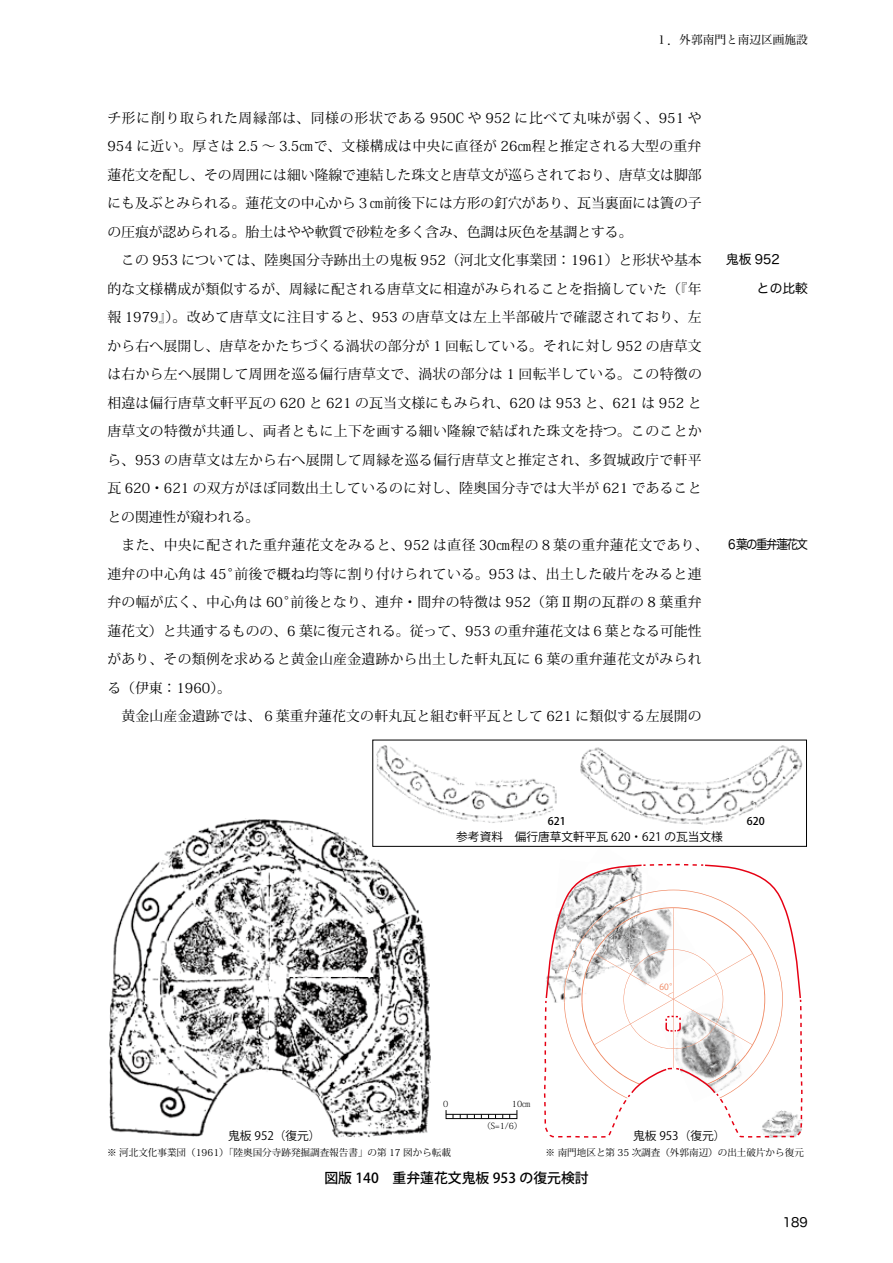
<style>
.page{position:relative;width:893px;height:1263px;background:#fff}
.page>*{position:absolute;margin:0;border:0;box-sizing:border-box;transform-origin:0 0}
.t1{font:13.8px/28.5px "Koz Min Pro";letter-spacing:.02em;color:#000}
.t2{font:13.8px "Koz Min Pro";color:#000}
.t3{font:13.8px "Koz Min Pro";letter-spacing:.04em;color:#000}
.t4{font:13.8px "Koz Min Pro";letter-spacing:.055em;color:#000}
.t5{font:500 13.8px "Koz Go Pro";color:#000}
.t6{font:12.75px "Hira Maru Pro W4";color:#000}
.t7{font:12.75px "Hira Maru Pro W4";letter-spacing:-.125em;color:#000;scale:.9 1}
.t8{font:11.7px "Koz Go Pro";color:#000}
.t9{font:11.7px "Hira Min Pro W3";color:#000}
.t10{font:500 10.65px "Koz Go Pro";color:#000}
.t11{font:9.6px "Koz Min Pro";color:#000}
.t12{font:300 8.55px "Koz Min Pro";color:#000}
.t13{font:8.55px "Koz Go Pro";color:#ef845d}
</style>
<div class="page">
<img style="left:109px;top:818px;width:322px;height:319px">
<svg style="left:543px;top:863px;width:260px;height:275px"></svg>
<img style="left:580px;top:745px;width:223px;height:80px">
<img style="left:376px;top:745px;width:181px;height:78px">
<img style="left:375px;top:818px;width:56px;height:5px">
<div style="left:372px;top:740px;width:435px;height:107px;border:1px solid #000"></div>
<hr style="left:446px;top:1114px;width:71px;height:1px;background:#000">
<div style="left:446px;top:1110px;width:71px;height:9px;border:1px solid #000"></div>
<p class="t9" style="left:656px;top:30px;width:154px">１．外郭南門と南辺区画施設</p>
<p class="t4" style="left:107px;top:108px;width:596px">チ形に削り取られた周縁部は、同様の形状である 950C や 952 に比べて丸味が弱く、951 や</p>
<p class="t1" style="left:107px;top:131px;width:596px">954 に近い。厚さは 2.5 ～ 3.5㎝で、文様構成は中央に直径が 26㎝程と推定される大型の重弁</p>
<p class="t2" style="left:107px;top:165px;width:596px">蓮花文を配し、その周囲には細い隆線で連結した珠文と唐草文が巡らされており、唐草文は脚部</p>
<p class="t2" style="left:107px;top:193px;width:596px">にも及ぶとみられる。蓮花文の中心から３㎝前後下には方形の釘穴があり、瓦当裏面には簀の子</p>
<p class="t2" style="left:107px;top:222px;width:527px">の圧痕が認められる。胎土はやや軟質で砂粒を多く含み、色調は灰色を基調とする。</p>
<p class="t1" style="left:107px;top:245px;width:596px">　この 953 については、陸奥国分寺跡出土の鬼板 952（河北文化事業団：1961）と形状や基本</p>
<p class="t1" style="left:107px;top:274px;width:596px">的な文様構成が類似するが、周縁に配される唐草文に相違がみられることを指摘していた（『年</p>
<p class="t3" style="left:107px;top:307px;width:596px">報 1979』）。改めて唐草文に注目すると、953 の唐草文は左上半部破片で確認されており、左</p>
<p class="t1" style="left:107px;top:331px;width:596px">から右へ展開し、唐草をかたちづくる渦状の部分が 1 回転している。それに対し 952 の唐草文</p>
<p class="t1" style="left:107px;top:359px;width:596px">は右から左へ展開して周囲を巡る偏行唐草文で、渦状の部分は 1 回転半している。この特徴の</p>
<p class="t1" style="left:107px;top:388px;width:596px">相違は偏行唐草文軒平瓦の 620 と 621 の瓦当文様にもみられ、620 は 953 と、621 は 952 と</p>
<p class="t1" style="left:107px;top:416px;width:596px">唐草文の特徴が共通し、両者ともに上下を画する細い隆線で結ばれた珠文を持つ。このことか</p>
<p class="t1" style="left:107px;top:445px;width:596px">ら、953 の唐草文は左から右へ展開して周縁を巡る偏行唐草文と推定され、多賀城政庁で軒平</p>
<p class="t1" style="left:107px;top:473px;width:596px">瓦 620・621 の双方がほぼ同数出土しているのに対し、陸奥国分寺では大半が 621 であること</p>
<p class="t2" style="left:107px;top:507px;width:154px">との関連性が窺われる。</p>
<p class="t1" style="left:107px;top:530px;width:603px">　また、中央に配された重弁蓮花文をみると、952 は直径 30㎝程の８葉の重弁蓮花文であり、</p>
<p class="t1" style="left:234px;top:559px;width:469px">前後で概ね均等に割り付けられている。953 は、出土した破片をみると連</p>
<p class="t1" style="left:107px;top:559px;width:135px">連弁の中心角は 45°</p>
<p class="t1" style="left:291px;top:587px;width:413px">前後となり、連弁・間弁の特徴は 952（第Ⅱ期の瓦群の 8 葉重弁</p>
<p class="t1" style="left:107px;top:587px;width:596px">弁の幅が広く、中心角は 60°<br>蓮花文）と共通するものの、6 葉に復元される。従って、953 の重弁蓮花文は６葉となる可能性があり、その類例を求めると黄金山産金遺跡から出土した軒丸瓦に 6 葉の重弁蓮花文がみられる（伊東：1960 。(<br>　黄金山産金遺跡では、６葉重弁蓮花文の軒丸瓦と組む軒平瓦として 621 に類似する左展開の</p>
<p class="t6" style="left:726px;top:248px;width:55px">鬼板 952</p>
<p class="t6" style="left:757px;top:277px;width:53px">との比較</p>
<p class="t7" style="left:726px;top:533px;width:92px">６葉の重弁蓮花文</p>
<p class="t10" style="left:548px;top:814px;width:19px">621</p>
<p class="t10" style="left:747px;top:814px;width:19px">620</p>
<p class="t8" style="left:456px;top:829px;width:268px">参考資料　偏行唐草文軒平瓦 620・621 の瓦当文様</p>
<p class="t13" style="left:660px;top:981px;width:19px">60°</p>
<p class="t12" style="left:442px;top:1098px;width:10px">０</p>
<p class="t12" style="left:512px;top:1098px;width:20px">10㎝</p>
<p class="t8" style="left:228px;top:1128px;width:94px">鬼板 952（復元）</p>
<p class="t12" style="left:482px;top:1120px;width:42px">（ =S 1/6(</p>
<p class="t8" style="left:633px;top:1128px;width:94px">鬼板 953（復元(</p>
<p class="t11" style="left:107px;top:1145px;width:346px">※ 河北文化事業団（1961）「陸奥国分寺跡発掘調査報告書」の第 17 図から転載</p>
<p class="t11" style="left:545px;top:1145px;width:260px">※ 南門地区と第 35 次調査（外郭南辺）の出土破片から復元</p>
<p class="t5" style="left:324px;top:1169px;width:266px">図版 140　重弁蓮花文鬼板 953 の復元検討</p>
<p class="t6" style="left:783px;top:1211px;width:26px">189</p>
</div>
